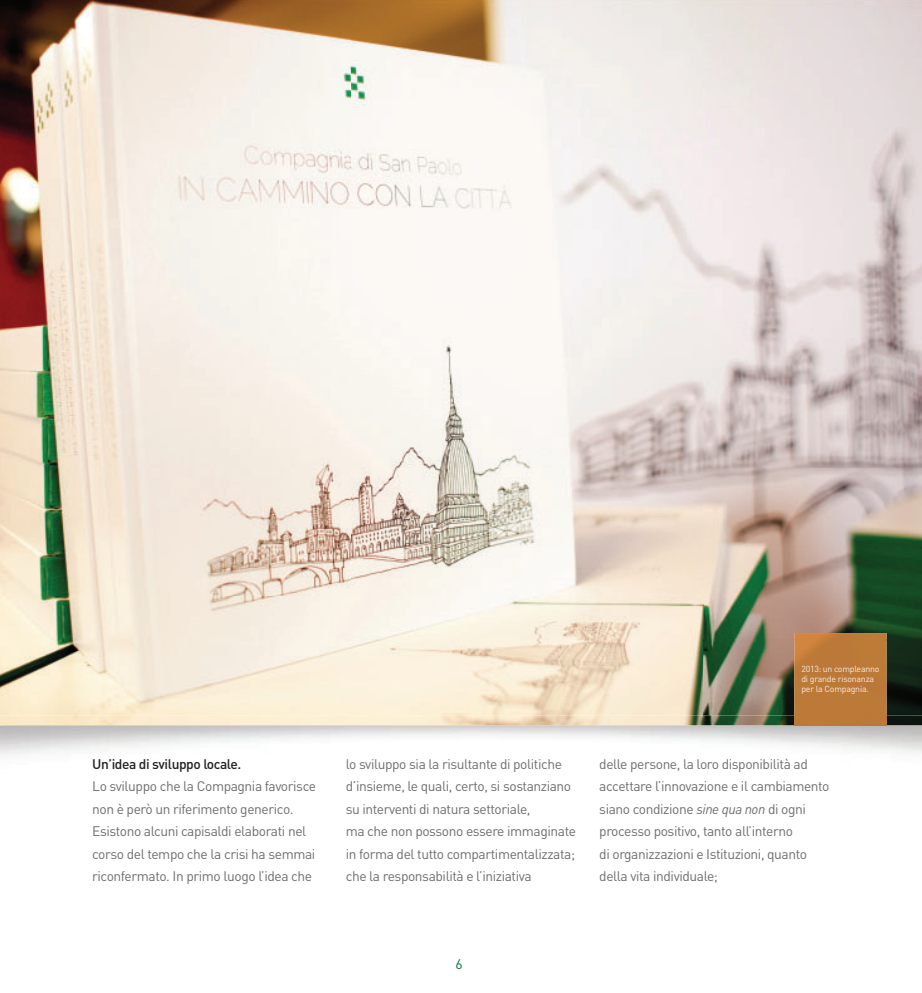
<style>
.page{position:relative;width:922px;height:993px;background:#fff}
.page>*{position:absolute;margin:0;border:0;box-sizing:border-box;transform-origin:0 0}
.t1{font:13.75px/22.5px "DIN";letter-spacing:-.03em;color:#6c6d70}
.t2{font:500 13.75px "DIN";letter-spacing:-.03em;color:#231f20}
.t3{font:13.75px "DIN";color:#006f3c}
.t4{font:8.75px/10px "DIN";letter-spacing:-.025em;color:#f6ece2}
.s1{color:#f7ede3}
.s2{font-style:italic}
</style>
<div class="page">
<img style="left:0;top:725px;width:921px;height:30px">
<img style="left:0;top:0;width:703px;height:725px">
<img style="left:703px;top:0;width:218px;height:639px">
<img style="left:703px;top:639px;width:91px;height:86px">
<img style="left:886px;top:639px;width:35px;height:86px">
<img style="left:794px;top:725px;width:92px;height:1px">
<img style="left:794px;top:632px;width:92px;height:93px">
<img style="left:801px;top:665px;width:78px;height:8px">
<img style="left:801px;top:675px;width:72px;height:8px">
<img style="left:802px;top:685px;width:65px;height:8px">
<p class="t2" style="left:92px;top:758px;width:151px">Un’idea di sviluppo locale.</p>
<p class="t1" style="left:92px;top:776px;width:225px">Lo sviluppo che la Compagnia favorisce non è però un riferimento generico.<br>Esistono alcuni capisaldi elaborati nel corso del tempo che la crisi ha semmai riconfermato. In primo luogo l’idea che</p>
<p class="t4" style="left:801px;top:664px;width:79px">2013: un comple<span class="s1">anno </span>di grande risonanza <span class="s1">per</span> la Compagnia.</p>
<p class="t1" style="left:345px;top:753px;width:232px">lo sviluppo sia la risultante di politiche d’insieme, le quali, certo, si sostanziano su interventi di natura settoriale,<br>ma che non possono essere immaginate in forma del tutto compartimentalizzata; che la responsabilità e l’iniziativa</p>
<p class="t1" style="left:599px;top:753px;width:232px">delle persone, la loro disponibilità ad accettare l’innovazione e il cambiamento siano condizione <span class="s2">sine qua non</span> di ogni processo positivo, tanto all’interno<br>di organizzazioni e Istituzioni, quanto della vita individuale;</p>
<p class="t3" style="left:455px;top:958px;width:9px">6</p>
</div>
